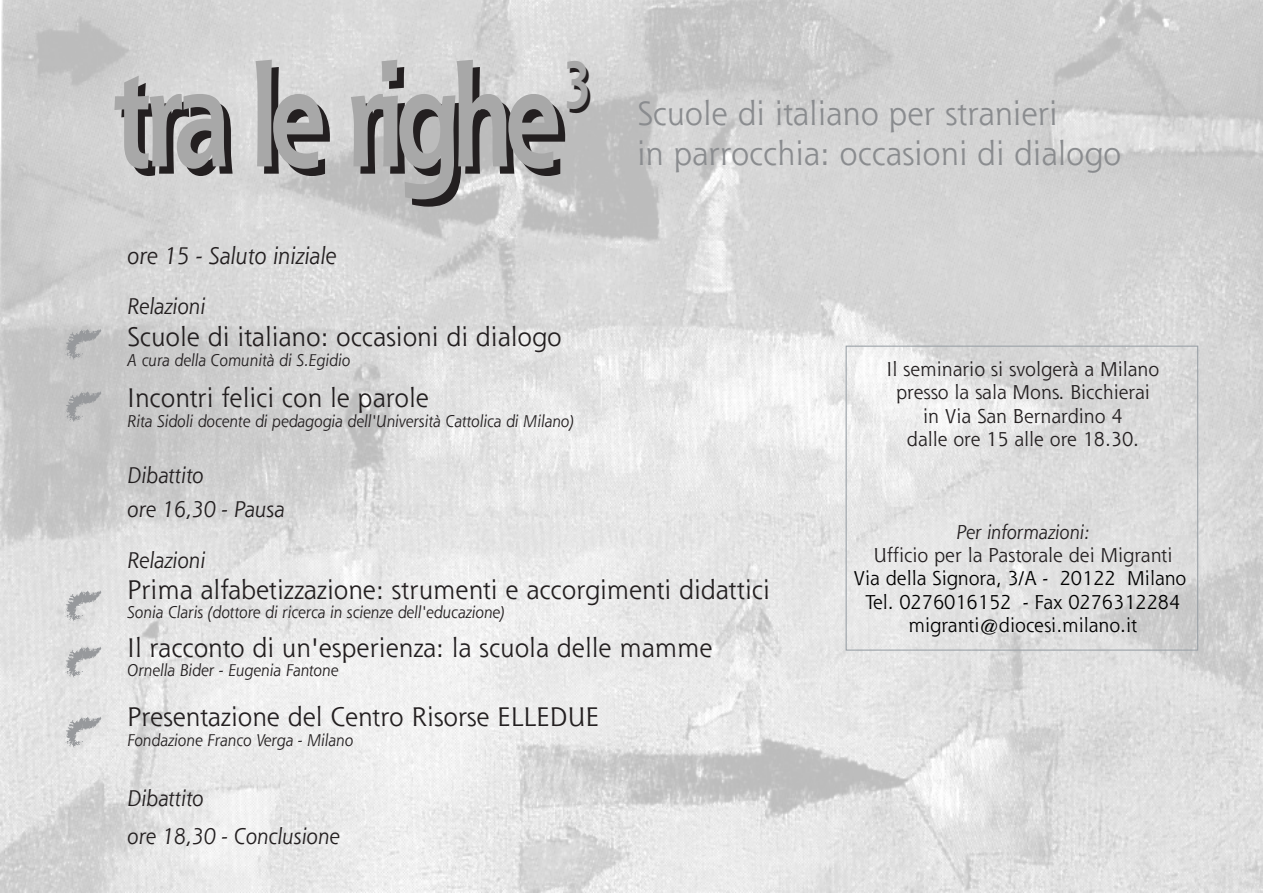
<style>
.page{position:relative;width:1263px;height:893px;background:#fff}
.page>*{position:absolute;margin:0;border:0;box-sizing:border-box;transform-origin:0 0}
.t1{font:700 138px "Shannon";letter-spacing:-.075em;color:#231f20;scale:.74 1}
.t2{font:700 64.8px "Shannon";color:#231f20;scale:.74 1}
.t3{font:32.7px/39.5px "Shannon";color:#8a8c8f}
.t4{font:26.25px "Shannon";color:#231f20}
.t5{font:italic 23.4px "Shannon";color:#231f20}
.t6{font:italic 22.05px/34px "Shannon";color:#231f20}
.t7{font:19.5px/23.2px "Shannon";color:#231f20;text-align:center}
.t8{font:19.5px/23.2px "Shannon";color:#000;text-align:center}
.t9{font:italic 19.5px "Shannon";color:#231f20}
.t10{font:italic 16.5px "Shannon";color:#231f20}
</style>
<div class="page">
<img style="left:0;top:0;width:1263px;height:892px">
<div style="left:845px;top:346px;width:353px;height:305px;border:1px solid #9ba2a8"></div>
<svg style="left:65px;top:328px;width:36px;height:32px"></svg>
<svg style="left:65px;top:391px;width:36px;height:31px"></svg>
<svg style="left:65px;top:590px;width:36px;height:32px"></svg>
<svg style="left:65px;top:646px;width:36px;height:32px"></svg>
<svg style="left:65px;top:716px;width:36px;height:32px"></svg>
<h2 class="t2" style="left:566px;top:49px;width:41px">3</h2>
<h1 class="t1" style="left:121px;top:39px;width:607px">tra le righe</h1>
<h3 class="t3" style="left:637px;top:93px;width:486px">Scuole di italiano per stranieri<br>in parrocchia: occasioni di dialogo</h3>
<h3 class="t5" style="left:127px;top:241px;width:211px">ore 15 - Saluto iniziale</h3>
<h3 class="t6" style="left:127px;top:289px;width:79px">Relazioni</h3>
<h3 class="t4" style="left:127px;top:320px;width:436px">Scuole di italiano: occasioni di dialogo</h3>
<p class="t10" style="left:127px;top:349px;width:224px">A cura della Comunità di S.Egidio</p>
<h3 class="t4" style="left:127px;top:381px;width:303px">Incontri felici con le parole</h3>
<p class="t10" style="left:127px;top:410px;width:448px">Rita Sidoli docente di pedagogia dell'Università Cattolica di Milano)</p>
<h3 class="t6" style="left:127px;top:458px;width:159px">Dibattito<br>ore 16,30 - Pausa</h3>
<h3 class="t6" style="left:127px;top:542px;width:79px">Relazioni</h3>
<h3 class="t4" style="left:127px;top:573px;width:644px">Prima alfabetizzazione: strumenti e accorgimenti didattici</h3>
<p class="t10" style="left:127px;top:602px;width:379px">Sonia Claris (dottore di ricerca in scienze dell'educazione)</p>
<h3 class="t4" style="left:127px;top:630px;width:587px">Il racconto di un'esperienza: la scuola delle mamme</h3>
<p class="t10" style="left:127px;top:659px;width:213px">Ornella Bider - Eugenia Fantone</p>
<h3 class="t4" style="left:127px;top:700px;width:473px">Presentazione del Centro Risorse ELLEDUE</h3>
<p class="t10" style="left:127px;top:730px;width:228px">Fondazione Franco Verga - Milano</p>
<h3 class="t6" style="left:127px;top:778px;width:214px;line-height:38.1px">Dibattito<br>ore 18,30 - Conclusione</h3>
<p class="t7" style="left:887px;top:357px;width:274px">Il seminario si svolgerà a Milano presso la sala Mons. Bicchierai in Via San Bernardino 4<br>dalle ore 15 alle ore 18.30.</p>
<p class="t9" style="left:956px;top:520px;width:135px">Per informazioni:</p>
<p class="t7" style="left:873px;top:543px;width:300px">Ufficio per la Pastorale dei Migranti</p>
<p class="t8" style="left:853px;top:566px;width:334px">Via della Signora, 3/A - 20122 Milano<br>Tel. 0276016152 - Fax 0276312284 migranti@diocesi.milano.it</p>
</div>
